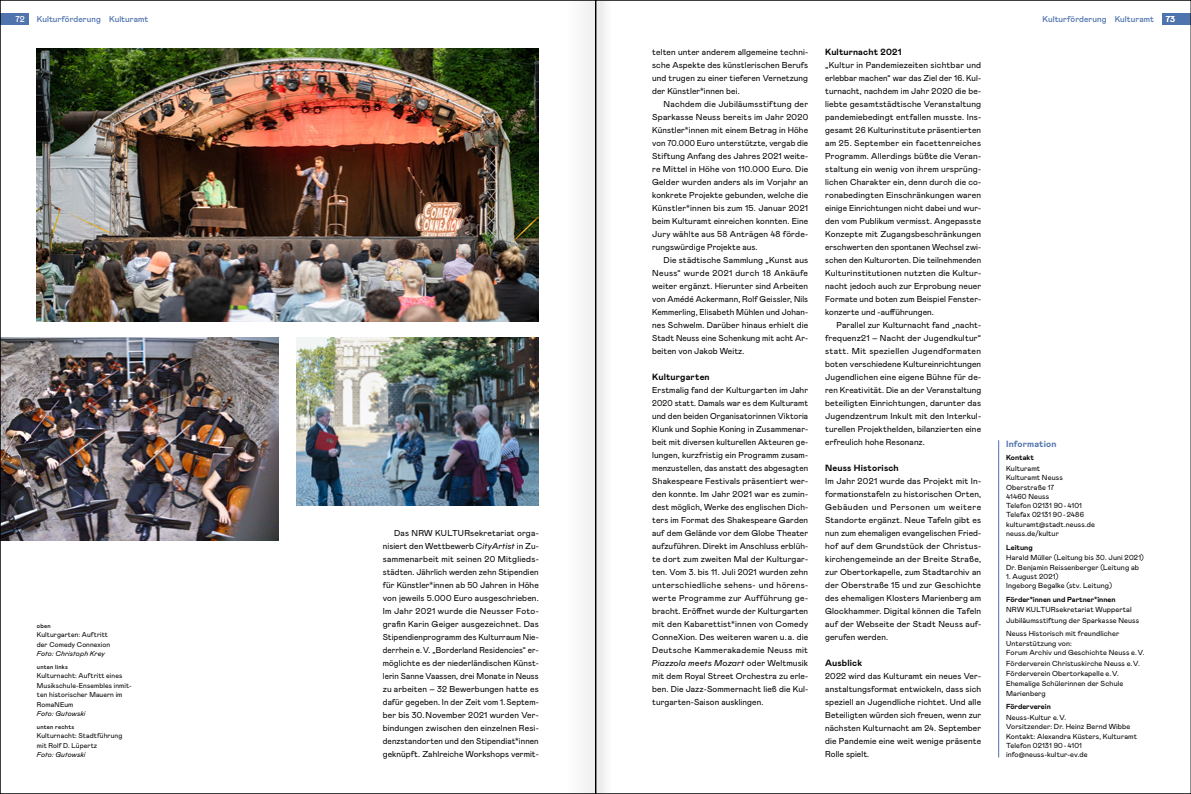
<style>
.page{position:relative;width:1191px;height:794px;background:#fff}
.page>*{position:absolute;margin:0;border:0;box-sizing:border-box;transform-origin:0 0}
.t1{font:700 9px "Mabry Pro";letter-spacing:.015em;color:#000}
.t2{font:700 9px "Mabry Pro";letter-spacing:.015em;color:#4f73ac}
.t3{font:8.6px/13px "Mabry Pro";letter-spacing:.01em;color:#000;text-align:justify}
.t4{font:500 8.5px "Mabry Pro";letter-spacing:.005em;color:#4f73ac}
.t5{font:500 8.5px "Mabry Pro";color:#fff}
.t6{font:7.3px/9.3px "Mabry Pro";letter-spacing:.015em;color:#000}
.t7{font:700 7.3px "Mabry Pro";color:#000}
.t8{font:7px/9.5px "Mabry Pro";letter-spacing:.015em;color:#000}
.t9{font:italic 7px "Mabry Pro";letter-spacing:.015em;color:#000}
.t10{font:500 6px "Mabry Pro";letter-spacing:.045em;color:#000}
.s1{font-style:italic}
</style>
<div class="page">
<div style="left:1162px;top:14px;width:29px;height:11px;background:#4f73ac"></div>
<div style="left:0;top:14px;width:28px;height:11px;background:#4f73ac"></div>
<hr style="left:998px;top:440px;width:1px;height:317px;background:#4f73ac">
<img style="left:37px;top:48px;width:501px;height:274px">
<img style="left:2px;top:337px;width:277px;height:203px">
<img style="left:297px;top:337px;width:242px;height:168px">
<div style="left:565px;top:0;width:46px;height:794px;background:#f6f6f6"></div>
<p class="t5" style="left:16px;top:13px;width:11px">72</p>
<p class="t5" style="left:1165px;top:13px;width:11px">73</p>
<p class="t4" style="left:37px;top:13px;width:113px">Kulturförderung Kulturamt</p>
<p class="t4" style="left:1042px;top:13px;width:113px">Kulturförderung Kulturamt</p>
<p class="t1" style="left:825px;top:45px;width:78px">Kulturnacht 2021</p>
<p class="t3" style="left:825px;top:58px;width:157px">„Kultur in Pandemiezeiten sichtbar und erlebbar machen“ war das Ziel der 16. Kul&shy;turnacht, nachdem im Jahr 2020 die be&shy;liebte gesamtstädtische Veranstaltung pandemiebedingt entfallen musste. Ins&shy;gesamt 26 Kulturinstitute präsentierten am 25. September ein facettenreiches Programm. Allerdings büßte die Veran&shy;staltung ein wenig von ihrem ursprüng&shy;lichen Charakter ein, denn durch die co&shy;ronabedingten Einschränkungen waren einige Einrichtungen nicht dabei und wur&shy;den vom Publikum vermisst. Angepasste Konzepte mit Zugangsbeschränkungen erschwerten den spontanen Wechsel zwi&shy;schen den Kulturorten. Die teilnehmenden Kulturinstitutionen nutzten die Kultur&shy;nacht jedoch auch zur Erprobung neuer Formate und boten zum Beispiel Fenster&shy;konzerte und -aufführungen.</p>
<p class="t3" style="left:825px;top:318px;width:157px;text-indent:11px">Parallel zur Kulturnacht fand „nacht&shy;frequenz21 – Nacht der Jugendkultur“ statt. Mit speziellen Jugendformaten boten verschiedene Kultureinrichtungen Jugendlichen eine eigene Bühne für de&shy;ren Kreativität. Die an der Veranstaltung beteiligten Einrichtungen, darunter das Jugendzentrum Inkult mit den Interkul&shy;turellen Projekthelden, bilanzierten eine erfreulich hohe Resonanz.</p>
<p class="t1" style="left:825px;top:461px;width:75px">Neuss Historisch</p>
<p class="t3" style="left:825px;top:474px;width:157px">Im Jahr 2021 wurde das Projekt mit In&shy;formationstafeln zu historischen Orten, Gebäuden und Personen um weitere Standorte ergänzt. Neue Tafeln gibt es nun zum ehemaligen evangelischen Fried&shy;hof auf dem Grundstück der Christus&shy;kirchengemeinde an der Breite Straße, zur Obertorkapelle, zum Stadtarchiv an der Oberstraße 15 und zur Geschichte des ehemaligen Klosters Marienberg am Glockhammer. Digital können die Tafeln auf der Webseite der Stadt Neuss auf&shy;gerufen werden.</p>
<p class="t1" style="left:825px;top:656px;width:39px">Ausblick</p>
<p class="t3" style="left:825px;top:669px;width:157px">2022 wird das Kulturamt ein neues Ver&shy;anstaltungsformat entwickeln, dass sich speziell an Jugendliche richtet. Und alle Beteiligten würden sich freuen, wenn zur nächsten Kulturnacht am 24. September die Pandemie eine weit wenige präsente Rolle spielt.</p>
<p class="t3" style="left:652px;top:45px;width:157px">telten unter anderem allgemeine techni&shy;sche Aspekte des künstlerischen Berufs und trugen zu einer tieferen Vernetzung der Künstler*innen bei.</p>
<p class="t3" style="left:652px;top:97px;width:157px;text-indent:11px">Nachdem die Jubiläumsstiftung der Sparkasse Neuss bereits im Jahr 2020<br>Künstler*innen mit einem Betrag in Höhe von 70.000 Euro unterstützte, vergab die Stiftung Anfang des Jahres 2021 weite&shy;re Mittel in Höhe von 110.000 Euro. Die Gelder wurden anders als im Vorjahr an konkrete Projekte gebunden, welche die Künstler*innen bis zum 15. Januar 2021 beim Kulturamt einreichen konnten. Eine Jury wählte aus 58 Anträgen 48 förde&shy;rungswürdige Projekte aus.</p>
<p class="t3" style="left:652px;top:253px;width:157px;text-indent:11px">Die städtische Sammlung „Kunst aus Neuss“ wurde 2021 durch 18 Ankäufe weiter ergänzt. Hierunter sind Arbeiten von Amédé Ackermann, Rolf Geissler, Nils Kemmerling, Elisabeth Mühlen und Johan&shy;nes Schwelm. Darüber hinaus erhielt die Stadt Neuss eine Schenkung mit acht Ar&shy;beiten von Jakob Weitz.</p>
<p class="t1" style="left:652px;top:370px;width:59px">Kulturgarten</p>
<p class="t3" style="left:652px;top:383px;width:157px">Erstmalig fand der Kulturgarten im Jahr 2020 statt. Damals war es dem Kulturamt und den beiden Organisatorinnen Viktoria Klunk und Sophie Koning in Zusammenar&shy;beit mit diversen kulturellen Akteuren ge&shy;lungen, kurzfristig ein Programm zusam&shy;menzustellen, das anstatt des abgesagten Shakespeare Festivals präsentiert wer&shy;den konnte. Im Jahr 2021 war es zumin&shy;dest möglich, Werke des englischen Dich&shy;ters im Format des Shakespeare Garden auf dem Gelände vor dem Globe Theater aufzuführen. Direkt im Anschluss erblüh&shy;te dort zum zweiten Mal der Kulturgar&shy;ten. Vom 3. bis 11. Juli 2021 wurden zehn unterschiedliche sehens- und hörens&shy;werte Programme zur Aufführung ge&shy;bracht. Eröffnet wurde der Kulturgarten mit den Kabarettist*innen von Comedy ConneXion. Des weiteren waren u. a. die Deutsche Kammerakademie Neuss mit <span class="s1">Piazzola meets Mozart</span> oder Weltmusik mit dem Royal Street Orchestra zu erle&shy;ben. Die Jazz-Sommernacht ließ die Kul&shy;turgarten-Saison ausklingen.</p>
<p class="t2" style="left:1006px;top:437px;width:52px">Information</p>
<p class="t7" style="left:1006px;top:452px;width:30px">Kontakt</p>
<p class="t6" style="left:1006px;top:463px;width:90px">Kulturamt<br>Kulturamt Neuss<br>Oberstraße 17<br>41460 Neuss<br>Telefon 02131 90-4101<br>Telefax 02131 90-2486 kulturamt@stadt.neuss.de neuss.de/kultur</p>
<p class="t7" style="left:1006px;top:542px;width:28px">Leitung</p>
<p class="t6" style="left:1006px;top:553px;width:139px">Harald Müller (Leitung bis 30. Juni 2021)<br>Dr. Benjamin Reissenberger (Leitung ab</p>
<p class="t6" style="left:1006px;top:571px;width:108px">1. August 2021)<br>Ingeborg Begalke (stv. Leitung)</p>
<p class="t7" style="left:1006px;top:594px;width:111px">Förder*innen und Partner*innen</p>
<p class="t6" style="left:1006px;top:604px;width:135px;line-height:10.4px">NRW KULTURsekretariat Wuppertal<br>Jubiläumsstiftung der Sparkasse Neuss</p>
<p class="t6" style="left:1006px;top:629px;width:140px">Neuss Historisch mit freundlicher<br>Unterstützung von:<br>Forum Archiv und Geschichte Neuss e.V.</p>
<p class="t6" style="left:1006px;top:657px;width:135px;line-height:10.4px">Förderverein Christuskirche Neuss e.V.<br>Förderverein Obertorkapelle e.V.<br>Ehemalige Schülerinnen der Schule</p>
<p class="t6" style="left:1006px;top:688px;width:41px">Marienberg</p>
<p class="t7" style="left:1006px;top:701px;width:46px">Förderverein</p>
<p class="t6" style="left:1006px;top:712px;width:132px">Neuss-Kultur e.V.<br>Vorsitzender: Dr. Heinz Bernd Wibbe<br>Kontakt: Alexandra Küsters, Kulturamt<br>Telefon 02131 90-4101 info@neuss-kultur-ev.de</p>
<p class="t3" style="left:383px;top:526px;width:157px;text-indent:11px">Das NRW KULTURsekretariat orga&shy;nisiert den Wettbewerb <span class="s1">CityArtist</span> in Zu&shy;sammenarbeit mit seinen 20 Mitglieds&shy;städten. Jährlich werden zehn Stipendien für Künstler*innen ab 50 Jahren in Höhe von jeweils 5.000 Euro ausgeschrieben.<br>Im Jahr 2021 wurde die Neusser Foto&shy;grafin Karin Geiger ausgezeichnet. Das Stipendienprogramm des Kulturraum Nie&shy;derrhein e.V. „Borderland Residencies“ er&shy;möglichte es der niederländischen Künst&shy;lerin Sanne Vaassen, drei Monate in Neuss zu arbeiten – 32 Bewerbungen hatte es dafür gegeben. In der Zeit vom 1.Septem&shy;ber bis 30.November 2021 wurden Ver&shy;bindungen zwischen den einzelnen Resi&shy;denzstandorten und den Stipendiat*innen geknüpft. Zahlreiche Workshops vermit-</p>
<p class="t10" style="left:37px;top:622px;width:15px">oben</p>
<p class="t8" style="left:37px;top:630px;width:75px">Kulturgarten: Auftritt der Comedy Connexion</p>
<p class="t9" style="left:37px;top:649px;width:70px">Foto: Christoph Krey</p>
<p class="t10" style="left:37px;top:663px;width:32px">unten links</p>
<p class="t8" style="left:37px;top:670px;width:96px">Kulturnacht: Auftritt eines<br>Musikschule-Ensembles inmit&shy;ten historischer Mauern im<br>RomaNEum</p>
<p class="t9" style="left:37px;top:709px;width:50px">Foto: Gutowski</p>
<p class="t10" style="left:37px;top:722px;width:39px">unten rechts</p>
<p class="t8" style="left:37px;top:730px;width:87px">Kulturnacht: Stadtführung mit Rolf D. Lüpertz</p>
<p class="t9" style="left:37px;top:749px;width:50px">Foto: Gutowski</p>
</div>
